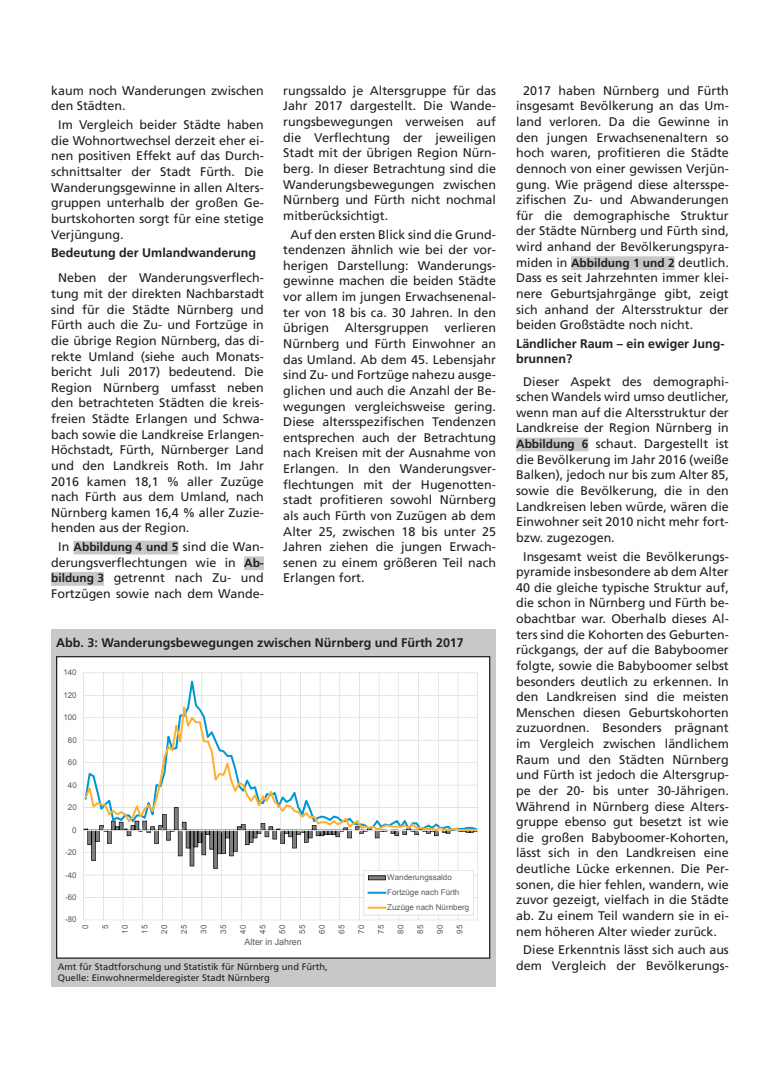
<style>
.page{position:relative;width:780px;height:1088px;background:#fff}
.page>*{position:absolute;margin:0;border:0;box-sizing:border-box;transform-origin:0 0}
.Text_Absatz{font:12.5px/15.6px "Frutiger LT Com";color:#231f20;text-align:justify}
.Überschrift_Absätze{font:700 12.5px/15px "Frutiger LT Com";color:#231f20}
.Text_Absatz-2{font:700 11.88px "Frutiger LT Com";color:#231f20}
.Fußnoten_Diagramme{font:9.38px "Frutiger LT Com";color:#231f20}
.t1{font:8.88px "Arial";letter-spacing:.005em;color:#595959}
.t2{font:8px/14.9px "Arial";letter-spacing:.005em;color:#595959}
.s1{font-weight:400;font-size:12.5px}
.s2{font-weight:700;font-size:11.88px}
</style>
<div class="page">
<div style="left:52px;top:629px;width:444px;height:357px;background:#c7c8ca"></div>
<div style="left:57px;top:657px;width:432px;height:301px;background:#fff"></div>
<hr style="left:84px;top:919px;width:393px;height:1px;background:#d9d9d9">
<hr style="left:84px;top:785px;width:393px;height:1px;background:#d9d9d9">
<hr style="left:84px;top:762px;width:393px;height:1px;background:#d9d9d9">
<hr style="left:84px;top:740px;width:393px;height:1px;background:#d9d9d9">
<hr style="left:84px;top:717px;width:393px;height:1px;background:#d9d9d9">
<hr style="left:84px;top:695px;width:393px;height:1px;background:#d9d9d9">
<hr style="left:84px;top:672px;width:393px;height:1px;background:#d9d9d9">
<hr style="left:83px;top:673px;width:1px;height:247px;background:#d9d9d9">
<hr style="left:103px;top:673px;width:1px;height:247px;background:#d9d9d9">
<hr style="left:123px;top:673px;width:1px;height:247px;background:#d9d9d9">
<hr style="left:142px;top:673px;width:1px;height:247px;background:#d9d9d9">
<hr style="left:162px;top:673px;width:1px;height:247px;background:#d9d9d9">
<hr style="left:182px;top:673px;width:1px;height:247px;background:#d9d9d9">
<hr style="left:201px;top:673px;width:1px;height:247px;background:#d9d9d9">
<hr style="left:221px;top:673px;width:1px;height:247px;background:#d9d9d9">
<hr style="left:241px;top:673px;width:1px;height:247px;background:#d9d9d9">
<hr style="left:260px;top:673px;width:1px;height:247px;background:#d9d9d9">
<hr style="left:280px;top:673px;width:1px;height:247px;background:#d9d9d9">
<hr style="left:300px;top:673px;width:1px;height:247px;background:#d9d9d9">
<hr style="left:320px;top:673px;width:1px;height:247px;background:#d9d9d9">
<hr style="left:339px;top:673px;width:1px;height:247px;background:#d9d9d9">
<hr style="left:359px;top:673px;width:1px;height:247px;background:#d9d9d9">
<hr style="left:379px;top:673px;width:1px;height:247px;background:#d9d9d9">
<hr style="left:398px;top:673px;width:1px;height:247px;background:#d9d9d9">
<hr style="left:418px;top:673px;width:1px;height:247px;background:#d9d9d9">
<hr style="left:438px;top:673px;width:1px;height:247px;background:#d9d9d9">
<hr style="left:457px;top:673px;width:1px;height:247px;background:#d9d9d9">
<hr style="left:477px;top:673px;width:1px;height:247px;background:#d9d9d9">
<svg style="left:85px;top:681px;width:392px;height:105px"></svg>
<svg style="left:85px;top:706px;width:391px;height:101px"></svg>
<svg style="left:83px;top:807px;width:395px;height:108px"></svg>
<div style="left:56px;top:656px;width:434px;height:303px;border:1px solid #231f20"></div>
<div style="left:571px;top:256px;width:103px;height:14px;background:#c7c8ca"></div>
<div style="left:516px;top:438px;width:72px;height:13px;background:#c7c8ca"></div>
<div style="left:74px;top:541px;width:104px;height:13px;background:#c7c8ca"></div>
<div style="left:244px;top:556px;width:20px;height:14px;background:#c7c8ca"></div>
<div style="left:51px;top:572px;width:53px;height:14px;background:#c7c8ca"></div>
<p class="Text_Absatz" style="left:51px;top:83px;width:214px">kaum noch Wanderungen zwischen den Städten.</p>
<p class="Text_Absatz" style="left:51px;top:117px;width:214px;text-indent:7px">Im Vergleich beider Städte haben die Wohnortwechsel derzeit eher ei&shy;nen positiven Effekt auf das Durch&shy;schnittsalter der Stadt Fürth. Die Wanderungsgewinne in allen Alters&shy;gruppen unterhalb der großen Ge&shy;burtskohorten sorgt für eine stetige Verjüngung.</p>
<p class="Überschrift_Absätze" style="left:51px;top:245px;width:206px">Bedeutung der Umlandwanderung</p>
<p class="Text_Absatz" style="left:51px;top:270px;width:214px;text-indent:7px">Neben der Wanderungsverflech&shy;tung mit der direkten Nachbarstadt sind für die Städte Nürnberg und Fürth auch die Zu- und Fortzüge in die übrige Region Nürnberg, das di&shy;rekte Umland (siehe auch Monats&shy;bericht Juli 2017) bedeutend. Die Region Nürnberg umfasst neben den betrachteten Städten die kreis&shy;freien Städte Erlangen und Schwa&shy;bach sowie die Landkreise Erlangen-Höchstadt, Fürth, Nürnberger Land und den Landkreis Roth. Im Jahr 2016 kamen 18,1 % aller Zuzüge nach Fürth aus dem Umland, nach Nürnberg kamen 16,4 % aller Zuzie&shy;henden aus der Region.</p>
<p class="Text_Absatz-2" style="left:58px;top:540px;width:207px"><span class="s1">In</span> Abbildung 4 und 5 <span class="s1">sind die Wan-</span></p>
<p class="Text_Absatz" style="left:51px;top:555px;width:214px">derungsverflechtungen wie in <span class="s2">Ab&shy;bildung 3</span> getrennt nach Zu- und Fortzügen sowie nach dem Wande-</p>
<p class="Text_Absatz" style="left:283px;top:83px;width:214px">rungssaldo je Altersgruppe für das Jahr 2017 dargestellt. Die Wande&shy;rungsbewegungen verweisen auf die Verflechtung der jeweiligen Stadt mit der übrigen Region Nürn&shy;berg. In dieser Betrachtung sind die Wanderungsbewegungen zwischen Nürnberg und Fürth nicht nochmal mitberücksichtigt.</p>
<p class="Text_Absatz" style="left:283px;top:226px;width:214px;text-indent:7px">Auf den ersten Blick sind die Grund&shy;tendenzen ähnlich wie bei der vor&shy;herigen Darstellung: Wanderungs&shy;gewinne machen die beiden Städte vor allem im jungen Erwachsenenal&shy;ter von 18 bis ca. 30 Jahren. In den übrigen</p>
<p class="Text_Absatz" style="left:283px;top:320px;width:214px;text-indent:161px">verlieren Nürnberg und Fürth Einwohner an das Umland. Ab dem 45. Lebensjahr sind Zu- und Fortzüge nahezu ausge&shy;glichen und auch die Anzahl der Be&shy;wegungen vergleichsweise gering.<br>Diese altersspezifischen Tendenzen entsprechen auch der Betrachtung nach Kreisen mit der Ausnahme von Erlangen. In den Wanderungsver&shy;flechtungen mit der Hugenotten&shy;stadt profitieren sowohl Nürnberg als auch Fürth von Zuzügen ab dem Alter 25, zwischen 18 bis unter 25<br>Jahren ziehen die jungen Erwach&shy;senen zu einem größeren Teil nach Erlangen fort.</p>
<p class="Text_Absatz" style="left:345px;top:320px;width:86px">Altersgruppen</p>
<p class="Überschrift_Absätze" style="left:56px;top:635px;width:409px">Abb. 3: Wanderungsbewegungen zwischen Nürnberg und Fürth 2017</p>
<p class="t2" style="left:63px;top:665px;width:15px">140</p>
<p class="t2" style="left:63px;top:687px;width:15px">120</p>
<p class="t2" style="left:63px;top:710px;width:15px">100</p>
<p class="t2" style="left:68px;top:732px;width:10px">80</p>
<p class="t2" style="left:68px;top:755px;width:10px">60</p>
<p class="t2" style="left:68px;top:777px;width:10px">40</p>
<p class="t2" style="left:68px;top:800px;width:10px">20</p>
<p class="t2" style="left:72px;top:822px;width:6px">0</p>
<p class="t2" style="left:65px;top:845px;width:13px">-20</p>
<p class="t2" style="left:65px;top:867px;width:13px">-40</p>
<p class="t2" style="left:65px;top:890px;width:13px">-60</p>
<p class="t2" style="left:65px;top:912px;width:13px">-80</p>
<p class="t2" style="left:387px;top:870px;width:83px">Wanderungssaldo<br>Fortzüge nach Fürth<br>Zuzüge nach Nürnberg</p>
<p class="t2" style="left:78px;top:929px;width:6px;rotate:-90deg">0</p>
<p class="t2" style="left:98px;top:929px;width:6px;rotate:-90deg">5</p>
<p class="t2" style="left:117px;top:934px;width:10px;rotate:-90deg">10</p>
<p class="t2" style="left:137px;top:934px;width:10px;rotate:-90deg">15</p>
<p class="t2" style="left:157px;top:934px;width:10px;rotate:-90deg">20</p>
<p class="t2" style="left:177px;top:934px;width:10px;rotate:-90deg">25</p>
<p class="t2" style="left:196px;top:934px;width:10px;rotate:-90deg">30</p>
<p class="t2" style="left:216px;top:934px;width:10px;rotate:-90deg">35</p>
<p class="t2" style="left:236px;top:934px;width:10px;rotate:-90deg">40</p>
<p class="t2" style="left:255px;top:934px;width:10px;rotate:-90deg">45</p>
<p class="t2" style="left:275px;top:934px;width:10px;rotate:-90deg">50</p>
<p class="t2" style="left:295px;top:934px;width:10px;rotate:-90deg">55</p>
<p class="t2" style="left:314px;top:934px;width:10px;rotate:-90deg">60</p>
<p class="t2" style="left:334px;top:934px;width:10px;rotate:-90deg">65</p>
<p class="t2" style="left:354px;top:934px;width:10px;rotate:-90deg">70</p>
<p class="t2" style="left:373px;top:934px;width:10px;rotate:-90deg">75</p>
<p class="t2" style="left:393px;top:934px;width:10px;rotate:-90deg">80</p>
<p class="t2" style="left:413px;top:934px;width:10px;rotate:-90deg">85</p>
<p class="t2" style="left:432px;top:934px;width:10px;rotate:-90deg">90</p>
<p class="t2" style="left:452px;top:934px;width:10px;rotate:-90deg">95</p>
<p class="t1" style="left:244px;top:936px;width:59px">Alter in Jahren</p>
<p class="Fußnoten_Diagramme" style="left:58px;top:961px;width:271px">Amt für Stadtforschung und Statistik für Nürnberg und Fürth,</p>
<p class="Fußnoten_Diagramme" style="left:58px;top:972px;width:214px">Quelle: Einwohnermelderegister Stadt Nürnberg</p>
<p class="Text_Absatz" style="left:516px;top:83px;width:214px;text-indent:7px">2017 haben Nürnberg und Fürth insgesamt Bevölkerung an das Um&shy;land verloren. Da die Gewinne in den jungen Erwachsenenaltern so hoch waren, profitieren die Städte dennoch von einer gewissen Verjün&shy;gung. Wie prägend diese altersspe&shy;zifischen Zu- und Abwanderungen für die demographische Struktur der Städte Nürnberg und Fürth sind, wird anhand der Bevölkerungspyra&shy;miden in <span class="s2">Abbildung 1 und 2</span> deutlich.<br>Dass es seit Jahrzehnten immer klei&shy;nere Geburtsjahrgänge gibt, zeigt sich anhand der Altersstruktur der beiden Großstädte noch nicht.</p>
<p class="Überschrift_Absätze" style="left:516px;top:336px;width:210px">Ländlicher Raum – ein ewiger Jung&shy;brunnen?</p>
<p class="Text_Absatz" style="left:516px;top:373px;width:214px;text-indent:7px">Dieser Aspekt des demographi&shy;schen Wandels wird umso deutlicher, wenn man auf die Altersstruktur der Landkreise der Region Nürnberg in <span class="s2">Abbildung 6</span> schaut. Dargestellt ist die Bevölkerung im Jahr 2016 (weiße Balken), jedoch nur bis zum Alter 85, sowie die Bevölkerung, die in den Landkreisen leben würde, wären die Einwohner seit 2010 nicht mehr fort&shy;bzw. zugezogen.</p>
<p class="Text_Absatz" style="left:516px;top:548px;width:214px;text-indent:7px">Insgesamt weist die Bevölkerungs&shy;pyramide insbesondere ab dem Alter 40 die gleiche typische Struktur auf, die schon in Nürnberg und Fürth be&shy;obachtbar war. Oberhalb dieses Al&shy;ters sind die Kohorten des Geburten&shy;rückgangs, der auf die Babyboomer folgte, sowie die Babyboomer selbst besonders deutlich zu erkennen. In den Landkreisen sind die meisten Menschen diesen Geburtskohorten zuzuordnen. Besonders prägnant im Vergleich zwischen ländlichem Raum und den Städten Nürnberg und Fürth ist jedoch die Altersgrup&shy;pe der 20- bis unter 30-Jährigen.<br>Während in Nürnberg diese Alters&shy;gruppe ebenso gut besetzt ist wie die großen Babyboomer-Kohorten, lässt sich in den Landkreisen eine deutliche Lücke erkennen. Die Per&shy;sonen, die hier fehlen, wandern, wie zuvor gezeigt, vielfach in die Städte ab. Zu einem Teil wandern sie in ei&shy;nem höheren Alter wieder zurück.</p>
<p class="Text_Absatz" style="left:516px;top:942px;width:214px;text-align:center">Diese Erkenntnis lässt sich auch aus dem Vergleich der Bevölkerungs-</p>
</div>
